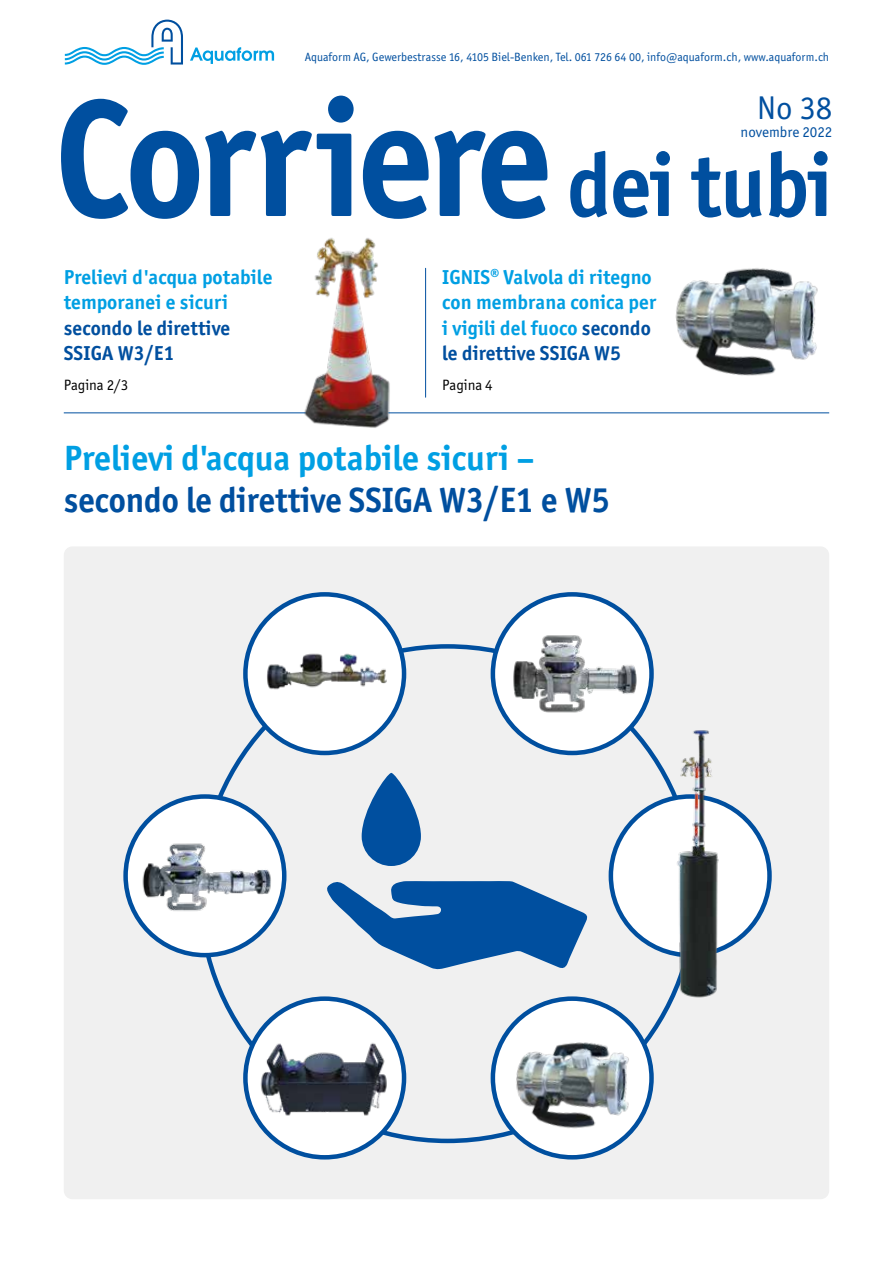
<style>
.page{position:relative;width:893px;height:1263px;background:#fff}
.page>*{position:absolute;margin:0;border:0;box-sizing:border-box;transform-origin:0 0}
.t1{font:700 166.8px "Officina San ITC";letter-spacing:-.035em;color:#004f9f;scale:.94 1}
.t2{font:700 35.25px "Officina San ITC";color:#004f9f}
.t3{font:700 35.25px "Officina San ITC";color:#009fe3}
.t4{font:33px "Officina San ITC";color:#004f9f}
.t5{font:700 20.25px/25.5px "Officina San ITC";letter-spacing:.005em;color:#009fe3}
.t6{font:700 20.25px/25.5px "Officina San ITC";letter-spacing:.005em;color:#004f9f}
.t7{font:15px "Officina San ITC";letter-spacing:-.005em;color:#000}
.t8{font:15px "Officina San ITC";color:#004f9f}
.t9{font:12px "Officina San ITC";color:#004f9f}
.s1{font-size:90px}
.s2{color:#004f9f}
</style>
<div class="page">
<div style="left:64px;top:546px;width:765px;height:653px;background:#f0f0f0;border-radius:9px"></div>
<img style="left:675px;top:268px;width:143px;height:108px">
<svg style="left:65px;top:20px;width:118px;height:45px"></svg>
<svg style="left:190px;top:47px;width:84px;height:17px"></svg>
<hr style="left:64px;top:412px;width:765px;height:1px;background:#004f9f">
<hr style="left:425px;top:268px;width:1px;height:129px;background:#004f9f">
<div style="left:245px;top:594px;width:159px;height:159px;background:#fff;border-radius:50%"></div>
<div style="left:243px;top:592px;width:163px;height:163px;border:4px solid #004f9f;border-radius:50%"></div>
<div style="left:493px;top:594px;width:158px;height:159px;background:#fff;border-radius:50%"></div>
<div style="left:491px;top:592px;width:163px;height:163px;border:4px solid #004f9f;border-radius:50%"></div>
<div style="left:493px;top:999px;width:158px;height:158px;background:#fff;border-radius:50%"></div>
<div style="left:491px;top:996px;width:163px;height:163px;border:4px solid #004f9f;border-radius:50%"></div>
<div style="left:245px;top:999px;width:159px;height:158px;background:#fff;border-radius:50%"></div>
<div style="left:243px;top:996px;width:163px;height:163px;border:4px solid #004f9f;border-radius:50%"></div>
<div style="left:611px;top:796px;width:158px;height:159px;background:#fff;border-radius:50%"></div>
<div style="left:126px;top:796px;width:158px;height:159px;background:#fff;border-radius:50%"></div>
<div style="left:123px;top:794px;width:163px;height:163px;border:4px solid #004f9f;border-radius:50%"></div>
<img style="left:509px;top:1035px;width:129px;height:100px">
<img style="left:674px;top:730px;width:45px;height:269px">
<img style="left:254px;top:1033px;width:135px;height:90px">
<img style="left:135px;top:836px;width:141px;height:82px">
<img style="left:267px;top:653px;width:120px;height:37px">
<img style="left:513px;top:632px;width:126px;height:84px">
<svg style="left:327px;top:881px;width:261px;height:88px"></svg>
<svg style="left:362px;top:773px;width:59px;height:93px;fill:#004f9f"></svg>
<img style="left:300px;top:237px;width:101px;height:191px">
<p class="t9" style="left:305px;top:50px;width:526px">Aquaform AG, Gewerbestrasse 16, 4105 Biel-Benken, Tel. 061 726 64 00, info@aquaform.ch, www.aquaform.ch</p>
<h1 class="t1" style="left:55px;top:56px;width:829px">Corriere <span class="s1">dei tubi</span></h1>
<h3 class="t4" style="left:757px;top:89px;width:77px">No 38</h3>
<p class="t8" style="left:741px;top:123px;width:93px">novembre 2022</p>
<p class="t5" style="left:64px;top:264px;width:210px">Prelievi d'acqua potabile temporanei e sicuri</p>
<p class="t6" style="left:64px;top:315px;width:168px">secondo le direttive<br>SSIGA W3/E1</p>
<p class="t7" style="left:64px;top:377px;width:66px">Pagina 2/3</p>
<p class="t5" style="left:442px;top:264px;width:215px">IGNIS<sup>®</sup> Valvola di ritegno con membrana conica per i vigili del fuoco <span class="s2">secondo le direttive SSIGA W5</span></p>
<p class="t7" style="left:442px;top:377px;width:52px">Pagina 4</p>
<h2 class="t3" style="left:64px;top:436px;width:472px">Prelievi d'acqua potabile sicuri –</h2>
<h2 class="t2" style="left:64px;top:478px;width:547px">secondo le direttive SSIGA W3/E1 e W5</h2>
</div>
